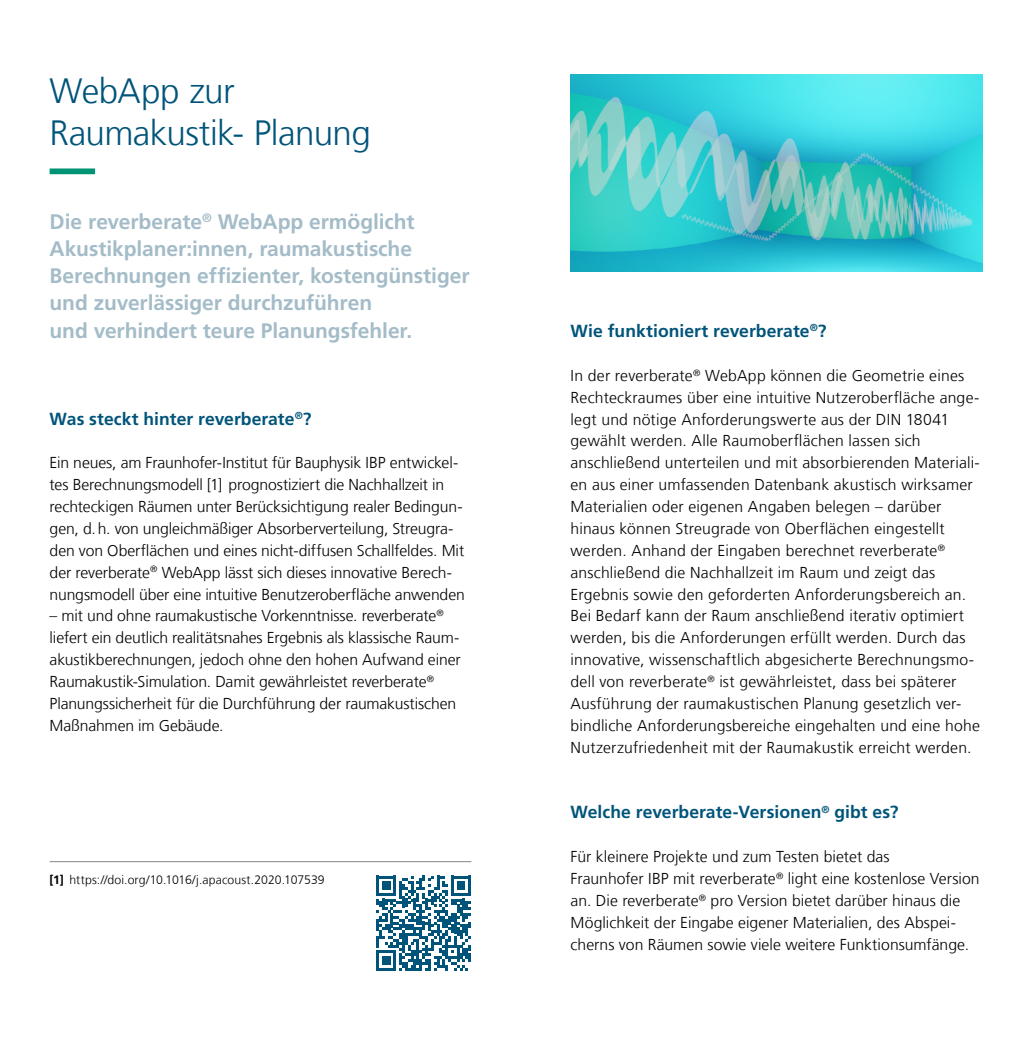
<style>
.page{position:relative;width:1032px;height:1042px;background:#fff}
.page>*{position:absolute;margin:0;border:0;box-sizing:border-box;transform-origin:0 0}
.t1{font:300 35px/42px "Frutiger LT Com";letter-spacing:-.015em;color:#00547a}
.t2{font:700 21px/27.3px "Frutiger LT Com";letter-spacing:-.005em;color:#a4bcc8}
.t3{font:700 17.5px "Frutiger LT Com";letter-spacing:.005em;color:#00547a}
.t4{font:300 15.75px/21.9px "Frutiger LT Com";letter-spacing:.005em;color:#000}
.t5{font:300 12.25px "Frutiger LT Com";letter-spacing:.005em;color:#000}
.s1{font-weight:700}
</style>
<div class="page">
<img style="left:570px;top:74px;width:412px;height:197px">
<svg style="left:50px;top:168px;width:46px;height:6px"></svg>
<hr style="left:50px;top:861px;width:421px;height:1px;background:#000">
<svg style="left:376px;top:875px;width:95px;height:95px"></svg>
<p class="t1" style="left:50px;top:70px;width:323px">WebApp zur<br>Raumakustik- Planung</p>
<p class="t2" style="left:50px;top:208px;width:421px">Die reverberate<sup>®</sup> WebApp ermöglicht Akustikplaner:innen, raumakustische Berechnungen effizienter, kostengünstiger und zuverlässiger durchzuführen<br>und verhindert teure Planungsfehler.</p>
<p class="t3" style="left:50px;top:408px;width:263px">Was steckt hinter reverberate<sup>®</sup>?</p>
<p class="t4" style="left:50px;top:452px;width:417px">Ein neues, am Fraunhofer-Institut für Bauphysik IBP entwickel&shy;tes Berechnungsmodell [1] prognostiziert die Nachhallzeit in rechteckigen Räumen unter Berücksichtigung realer Bedingun&shy;gen, d. h. von ungleichmäßiger Absorberverteilung, Streugra&shy;den von Oberflächen und eines nicht-diffusen Schallfeldes. Mit der reverberate<sup>®</sup> WebApp lässt sich dieses innovative Berech&shy;nungsmodell über eine intuitive Benutzeroberfläche anwenden</p>
<p class="t4" style="left:50px;top:605px;width:413px">– mit und ohne raumakustische Vorkenntnisse. reverberate<sup>® </sup>liefert ein deutlich realitätsnahes Ergebnis als klassische Raum&shy;akustikberechnungen, jedoch ohne den hohen Aufwand einer Raumakustik-Simulation. Damit gewährleistet reverberate<sup>® </sup>Planungssicherheit für die Durchführung der raumakustischen Maßnahmen im Gebäude.</p>
<p class="t5" style="left:50px;top:872px;width:277px"><span class="s1">[1]</span> https://doi.org/10.1016/j.apacoust.2020.107539</p>
<p class="t3" style="left:570px;top:321px;width:258px">Wie funktioniert reverberate<sup>®</sup>?</p>
<p class="t4" style="left:570px;top:364px;width:411px">In der reverberate<sup>®</sup> WebApp können die Geometrie eines Rechteckraumes über eine intuitive Nutzeroberfläche ange&shy;legt und nötige Anforderungswerte aus der DIN 18041 gewählt werden. Alle Raumoberflächen lassen sich anschließend unterteilen und mit absorbierenden Materiali&shy;en aus einer umfassenden Datenbank akustisch wirksamer Materialien oder eigenen Angaben belegen – darüber hinaus können Streugrade von Oberflächen eingestellt werden. Anhand der Eingaben berechnet reverberate<sup>® </sup>anschließend die Nachhallzeit im Raum und zeigt das Ergebnis sowie den geforderten Anforderungsbereich an.<br>Bei Bedarf kann der Raum anschließend iterativ optimiert werden, bis die Anforderungen erfüllt werden. Durch das innovative, wissenschaftlich abgesicherte Berechnungsmo&shy;dell von reverberate<sup>®</sup> ist gewährleistet, dass bei späterer Ausführung der raumakustischen Planung gesetzlich ver&shy;bindliche Anforderungsbereiche eingehalten und eine hohe Nutzerzufriedenheit mit der Raumakustik erreicht werden.</p>
<p class="t3" style="left:570px;top:802px;width:329px">Welche reverberate-Versionen<sup>®</sup> gibt es?</p>
<p class="t4" style="left:570px;top:846px;width:411px">Für kleinere Projekte und zum Testen bietet das<br>Fraunhofer IBP mit reverberate<sup>®</sup> light eine kostenlose Version an. Die reverberate<sup>®</sup> pro Version bietet darüber hinaus die Möglichkeit der Eingabe eigener Materialien, des Abspei&shy;cherns von Räumen sowie viele weitere Funktionsumfänge.</p>
</div>
